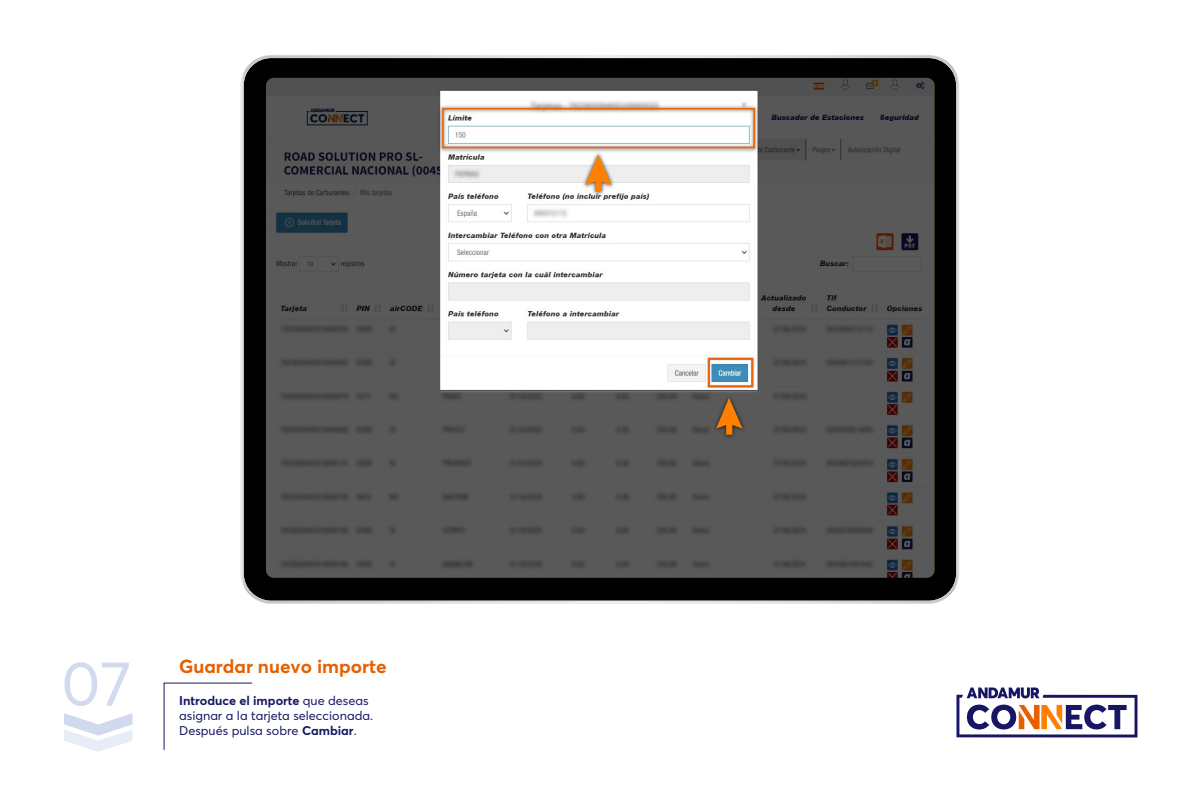
<style>
.page{position:relative;width:1200px;height:800px;background:#fff}
.page>*{position:absolute;margin:0;border:0;box-sizing:border-box;transform-origin:0 0}
.t1{font:62.5px "Averta";color:#d1daee}
.t2{font:700 18.75px "Averta";color:#e76000}
.t3{font:12.5px/15px "Averta";color:#161665}
.s1{font-weight:700}
</style>
<div class="page">
<svg style="left:163px;top:682px;width:90px;height:68px"></svg>
<svg style="left:64px;top:713px;width:69px;height:39px"></svg>
<svg style="left:956px;top:687px;width:182px;height:50px"></svg>
<svg style="left:241px;top:55px;width:718px;height:549px"></svg>
<h1 class="t1" style="left:61px;top:641px;width:72px">07</h1>
<h2 class="t2" style="left:179px;top:654px;width:209px">Guardar nuevo importe</h2>
<p class="t3" style="left:179px;top:692px;width:195px"><span class="s1">Introduce el importe</span> que deseas asignar a la tarjeta seleccionada.<br>Después pulsa sobre <span class="s1">Cambiar</span>.</p>
</div>
